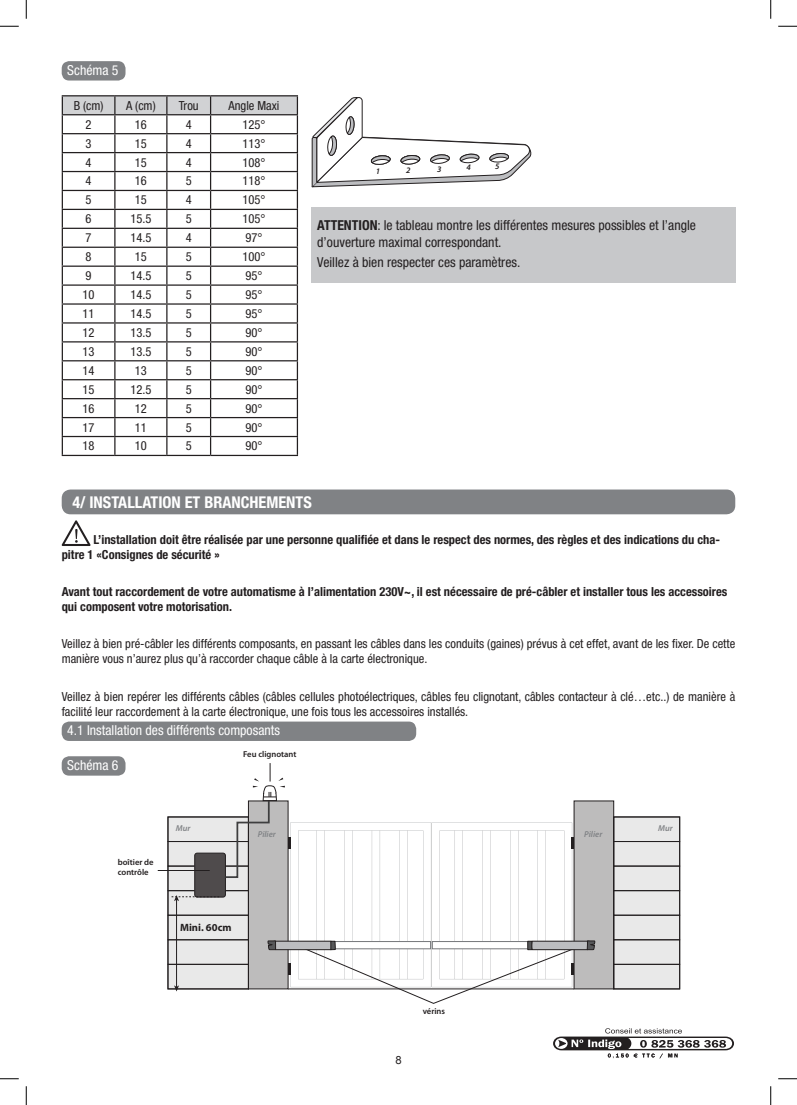
<style>
.page{position:relative;width:797px;height:1105px;background:#fff}
.page>*{position:absolute;margin:0;border:0;box-sizing:border-box;transform-origin:0 0}
.t1{font:700 condensed 16.25px "Helvetica Neue LT Pro";color:#fff}
.t2{font:condensed 13.75px/16.5px "Helvetica Neue LT Pro";color:#231f20}
.t3{font:condensed 13.75px "Helvetica Neue LT Pro";color:#fff}
.t4{font:condensed 12.5px/15px "Helvetica Neue LT Pro";color:#231f20}
.t5{font:700 condensed 12.5px/15px "Helvetica Neue LT Pro";color:#231f20}
.t6{font:11.25px "Arial";color:#231f20}
.t7{font:700 10.62px "Myriad Pro";color:#231f20}
.t8{font:600 8.62px/10.2px "Myriad Pro";color:#231f20}
.t9{font:italic 600 8.62px "Myriad Pro";color:#808285}
.t10{font:italic 600 8.38px "Myriad Pro";color:#231f20}
.s1{font-weight:700}
</style>
<div class="page">
<svg style="left:553px;top:1028px;width:181px;height:30px"></svg>
<hr style="left:62px;top:95px;width:53px;height:1px;background:#231f20">
<hr style="left:115px;top:95px;width:52px;height:1px;background:#231f20">
<hr style="left:167px;top:95px;width:44px;height:1px;background:#231f20">
<hr style="left:211px;top:95px;width:87px;height:1px;background:#231f20">
<svg style="left:62px;top:96px;width:236px;height:359px"></svg>
<hr style="left:62px;top:455px;width:53px;height:1px;background:#231f20">
<hr style="left:115px;top:455px;width:52px;height:1px;background:#231f20">
<hr style="left:167px;top:455px;width:44px;height:1px;background:#231f20">
<hr style="left:211px;top:455px;width:87px;height:1px;background:#231f20">
<svg style="left:311px;top:97px;width:221px;height:91px"></svg>
<div style="left:311px;top:207px;width:424px;height:76px;background:#c7c8ca"></div>
<div style="left:62px;top:489px;width:673px;height:25px;background:#808285;border-radius:9px"></div>
<svg style="left:62px;top:520px;width:29px;height:26px"></svg>
<div style="left:62px;top:721px;width:354px;height:20px;background:#808285;border-radius:8px"></div>
<div style="left:613px;top:817px;width:66px;height:172px;background:#e9e9e9"></div>
<div style="left:613px;top:816px;width:67px;height:173px;border:1px solid #231f20"></div>
<div style="left:613px;top:817px;width:66px;height:25px;border:1px solid #231f20"></div>
<div style="left:613px;top:841px;width:66px;height:25px;border:1px solid #231f20"></div>
<div style="left:613px;top:866px;width:66px;height:25px;border:1px solid #231f20"></div>
<div style="left:613px;top:890px;width:66px;height:25px;border:1px solid #231f20"></div>
<div style="left:613px;top:915px;width:66px;height:25px;border:1px solid #231f20"></div>
<div style="left:613px;top:964px;width:66px;height:25px;border:1px solid #231f20"></div>
<div style="left:573px;top:800px;width:41px;height:189px;border:1px solid #231f20"></div>
<div style="left:574px;top:801px;width:39px;height:188px;background:#bdbcbc"></div>
<div style="left:168px;top:817px;width:80px;height:25px;border:1px solid #231f20"></div>
<div style="left:168px;top:841px;width:80px;height:25px;border:1px solid #231f20"></div>
<div style="left:168px;top:866px;width:80px;height:25px;border:1px solid #231f20"></div>
<div style="left:168px;top:890px;width:80px;height:25px;border:1px solid #231f20"></div>
<div style="left:168px;top:915px;width:80px;height:25px;border:1px solid #231f20"></div>
<div style="left:168px;top:940px;width:80px;height:24px;border:1px solid #231f20"></div>
<div style="left:168px;top:964px;width:80px;height:25px;border:1px solid #231f20"></div>
<hr style="left:158px;top:870px;width:52px;height:1px;background:#231f20">
<svg style="left:170px;top:763px;width:425px;height:241px"></svg>
<div style="left:62px;top:756px;width:63px;height:20px;background:#808285;border-radius:8px"></div>
<div style="left:62px;top:61px;width:63px;height:20px;background:#808285;border-radius:8px"></div>
<svg style="left:0;top:25px;width:19px;height:2px"></svg>
<svg style="left:778px;top:25px;width:19px;height:2px"></svg>
<svg style="left:0;top:1078px;width:19px;height:1px"></svg>
<svg style="left:778px;top:1078px;width:19px;height:1px"></svg>
<svg style="left:25px;top:0;width:2px;height:19px"></svg>
<svg style="left:25px;top:1086px;width:2px;height:19px"></svg>
<svg style="left:770px;top:0;width:1px;height:19px"></svg>
<svg style="left:770px;top:1086px;width:1px;height:19px"></svg>
<p class="t3" style="left:67px;top:62px;width:53px">Schéma 5</p>
<p class="t4" style="left:74px;top:98px;width:31px">B (cm)</p>
<p class="t4" style="left:126px;top:98px;width:31px">A (cm)</p>
<p class="t4" style="left:179px;top:98px;width:21px">Trou</p>
<p class="t4" style="left:228px;top:98px;width:52px">Angle Maxi</p>
<p class="t4" style="left:86px;top:117px;width:8px">2</p>
<p class="t4" style="left:135px;top:117px;width:14px">16</p>
<p class="t4" style="left:186px;top:117px;width:8px">4</p>
<p class="t4" style="left:242px;top:117px;width:24px">125°</p>
<p class="t4" style="left:86px;top:136px;width:8px">3</p>
<p class="t4" style="left:135px;top:136px;width:14px">15</p>
<p class="t4" style="left:186px;top:136px;width:8px">4</p>
<p class="t4" style="left:242px;top:136px;width:24px">113°</p>
<p class="t4" style="left:86px;top:154px;width:8px">4</p>
<p class="t4" style="left:135px;top:154px;width:14px">15</p>
<p class="t4" style="left:186px;top:154px;width:8px">4</p>
<p class="t4" style="left:242px;top:154px;width:24px">108°</p>
<p class="t4" style="left:86px;top:173px;width:8px">4</p>
<p class="t4" style="left:135px;top:173px;width:14px">16</p>
<p class="t4" style="left:186px;top:173px;width:8px">5</p>
<p class="t4" style="left:242px;top:173px;width:24px">118°</p>
<p class="t4" style="left:86px;top:192px;width:8px">5</p>
<p class="t4" style="left:135px;top:192px;width:14px">15</p>
<p class="t4" style="left:186px;top:192px;width:8px">4</p>
<p class="t4" style="left:242px;top:192px;width:24px">105°</p>
<p class="t4" style="left:86px;top:211px;width:8px">6</p>
<p class="t4" style="left:130px;top:211px;width:23px">15.5</p>
<p class="t4" style="left:186px;top:211px;width:8px">5</p>
<p class="t4" style="left:242px;top:211px;width:24px">105°</p>
<p class="t4" style="left:86px;top:230px;width:8px">7</p>
<p class="t4" style="left:130px;top:230px;width:23px">14.5</p>
<p class="t4" style="left:186px;top:230px;width:8px">4</p>
<p class="t4" style="left:245px;top:230px;width:19px">97°</p>
<p class="t4" style="left:86px;top:249px;width:7px">8</p>
<p class="t4" style="left:135px;top:249px;width:14px">15</p>
<p class="t4" style="left:186px;top:249px;width:7px">5</p>
<p class="t4" style="left:242px;top:249px;width:24px">100°</p>
<p class="t4" style="left:86px;top:268px;width:8px">9</p>
<p class="t4" style="left:130px;top:268px;width:23px">14.5</p>
<p class="t4" style="left:186px;top:268px;width:8px">5</p>
<p class="t4" style="left:245px;top:268px;width:19px">95°</p>
<p class="t4" style="left:83px;top:287px;width:13px">10</p>
<p class="t4" style="left:130px;top:287px;width:22px">14.5</p>
<p class="t4" style="left:186px;top:287px;width:7px">5</p>
<p class="t4" style="left:245px;top:287px;width:19px">95°</p>
<p class="t4" style="left:83px;top:306px;width:13px">11</p>
<p class="t4" style="left:130px;top:306px;width:22px">14.5</p>
<p class="t4" style="left:186px;top:306px;width:7px">5</p>
<p class="t4" style="left:245px;top:306px;width:19px">95°</p>
<p class="t4" style="left:83px;top:325px;width:13px">12</p>
<p class="t4" style="left:130px;top:325px;width:22px">13.5</p>
<p class="t4" style="left:186px;top:325px;width:7px">5</p>
<p class="t4" style="left:245px;top:325px;width:19px">90°</p>
<p class="t4" style="left:83px;top:344px;width:13px">13</p>
<p class="t4" style="left:130px;top:344px;width:22px">13.5</p>
<p class="t4" style="left:186px;top:344px;width:7px">5</p>
<p class="t4" style="left:245px;top:344px;width:19px">90°</p>
<p class="t4" style="left:83px;top:363px;width:13px">14</p>
<p class="t4" style="left:135px;top:363px;width:14px">13</p>
<p class="t4" style="left:186px;top:363px;width:7px">5</p>
<p class="t4" style="left:245px;top:363px;width:19px">90°</p>
<p class="t4" style="left:83px;top:382px;width:13px">15</p>
<p class="t4" style="left:130px;top:382px;width:22px">12.5</p>
<p class="t4" style="left:186px;top:382px;width:7px">5</p>
<p class="t4" style="left:245px;top:382px;width:19px">90°</p>
<p class="t4" style="left:83px;top:400px;width:13px">16</p>
<p class="t4" style="left:135px;top:400px;width:14px">12</p>
<p class="t4" style="left:186px;top:400px;width:7px">5</p>
<p class="t4" style="left:245px;top:400px;width:19px">90°</p>
<p class="t4" style="left:83px;top:419px;width:13px">17</p>
<p class="t4" style="left:135px;top:419px;width:14px">11</p>
<p class="t4" style="left:186px;top:419px;width:7px">5</p>
<p class="t4" style="left:245px;top:419px;width:19px">90°</p>
<p class="t4" style="left:83px;top:438px;width:13px">18</p>
<p class="t4" style="left:135px;top:438px;width:14px">10</p>
<p class="t4" style="left:186px;top:438px;width:7px">5</p>
<p class="t4" style="left:245px;top:438px;width:19px">90°</p>
<p class="t10" style="left:375px;top:166px;width:6px">1</p>
<p class="t10" style="left:406px;top:164px;width:6px">2</p>
<p class="t10" style="left:437px;top:163px;width:6px">3</p>
<p class="t10" style="left:466px;top:162px;width:6px">4</p>
<p class="t10" style="left:495px;top:161px;width:6px">5</p>
<p class="t2" style="left:317px;top:217px;width:380px"><span class="s1">ATTENTION</span>: le tableau montre les différentes mesures possibles et l’angle d’ouverture maximal correspondant.</p>
<p class="t2" style="left:317px;top:254px;width:205px">Veillez à bien respecter ces paramètres.</p>
<h1 class="t1" style="left:72px;top:493px;width:241px">4/ INSTALLATION ET BRANCHEMENTS</h1>
<p class="t5" style="left:62px;top:532px;width:660px;text-indent:32px">L’installation doit être réalisée par une personne qualifiée et dans le respect des normes, des règles et des indications du cha&shy;pitre 1 «Consignes de sécurité »</p>
<p class="t5" style="left:62px;top:584px;width:667px">Avant tout raccordement de votre automatisme à l’alimentation 230V~, il est nécessaire de pré-câbler et installer tous les accessoires qui composent votre motorisation.</p>
<p class="t4" style="left:62px;top:636px;width:675px">Veillez à bien pré-câbler les différents composants, en passant les câbles dans les conduits (gaines) prévus à cet effet, avant de les fixer. De cette manière vous n’aurez plus qu’à raccorder chaque câble à la carte électronique.</p>
<p class="t4" style="left:62px;top:688px;width:675px">Veillez à bien repérer les différents câbles (câbles cellules photoélectriques, câbles feu clignotant, câbles contacteur à clé…etc..) de manière à facilité leur raccordement à la carte électronique, une fois tous les accessoires installés.</p>
<p class="t3" style="left:67px;top:722px;width:214px">4.1 Installation des différents composants</p>
<p class="t3" style="left:67px;top:757px;width:53px">Schéma 6</p>
<p class="t8" style="left:118px;top:857px;width:37px">boîtier de contrôle</p>
<p class="t8" style="left:243px;top:749px;width:55px">Feu clignotant</p>
<p class="t9" style="left:176px;top:822px;width:16px">Mur</p>
<p class="t9" style="left:658px;top:822px;width:16px">Mur</p>
<p class="t9" style="left:258px;top:829px;width:20px">Pilier</p>
<p class="t9" style="left:584px;top:829px;width:20px">Pilier</p>
<p class="t7" style="left:180px;top:920px;width:53px">Mini. 60cm</p>
<p class="t6" style="left:395px;top:1053px;width:8px">8</p>
<p class="t8" style="left:422px;top:1006px;width:24px">vérins</p>
</div>
